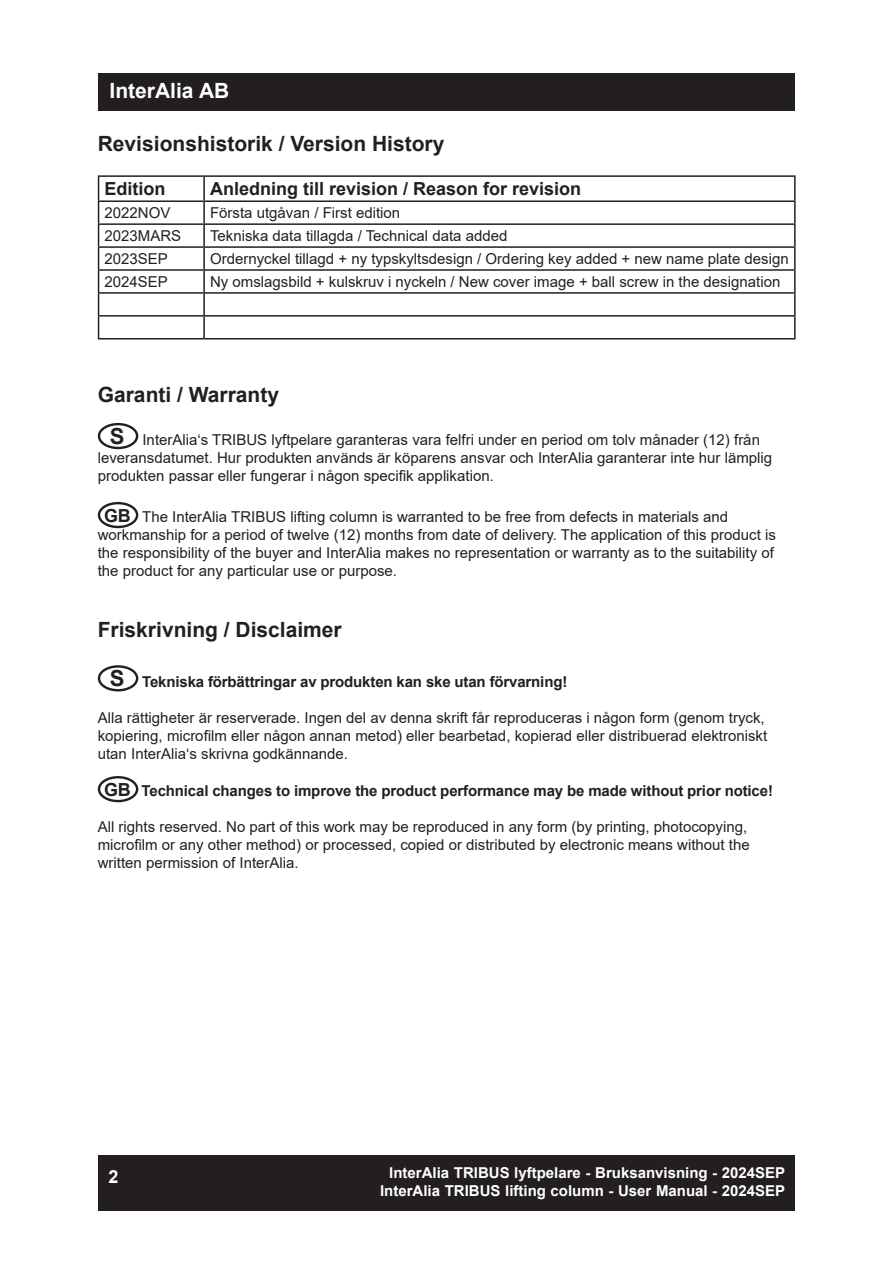
<style>
.page{position:relative;width:893px;height:1263px;background:#fff}
.page>*{position:absolute;margin:0;border:0;box-sizing:border-box;transform-origin:0 0}
.Fließ{font:700 22.05px "Arial";color:#231f20}
.Fließ-2{font:700 21px "Arial";color:#231f20}
.t1{font:700 21px "Arial";color:#fff}
.Fließ-3{font:700 18px "Arial";color:#231f20}
.t2{font:700 18px "Arial";color:#fff}
.Fließ-4{font:15px/18px "Arial";color:#231f20}
.Fließ-5{font:700 15px "Arial";letter-spacing:-.01em;color:#231f20}
.t3{font:700 15px/18px "Arial";color:#fff;text-align:right}
</style>
<div class="page">
<div style="left:99px;top:1155px;width:696px;height:56px;background:#231f20"></div>
<div style="left:99px;top:73px;width:696px;height:38px;background:#231f20"></div>
<hr style="left:98px;top:175px;width:106px;height:2px;background:#231f20">
<hr style="left:204px;top:175px;width:592px;height:2px;background:#231f20">
<hr style="left:203px;top:177px;width:2px;height:23px;background:#231f20">
<hr style="left:794px;top:177px;width:2px;height:23px;background:#231f20">
<hr style="left:98px;top:200px;width:106px;height:2px;background:#231f20">
<hr style="left:204px;top:200px;width:592px;height:2px;background:#231f20">
<hr style="left:203px;top:202px;width:2px;height:21px;background:#231f20">
<hr style="left:794px;top:202px;width:2px;height:21px;background:#231f20">
<hr style="left:98px;top:223px;width:106px;height:2px;background:#231f20">
<hr style="left:204px;top:223px;width:592px;height:2px;background:#231f20">
<hr style="left:203px;top:225px;width:2px;height:21px;background:#231f20">
<hr style="left:794px;top:225px;width:2px;height:21px;background:#231f20">
<hr style="left:98px;top:246px;width:106px;height:2px;background:#231f20">
<hr style="left:204px;top:246px;width:592px;height:2px;background:#231f20">
<hr style="left:203px;top:248px;width:2px;height:21px;background:#231f20">
<hr style="left:794px;top:248px;width:2px;height:21px;background:#231f20">
<hr style="left:98px;top:269px;width:106px;height:2px;background:#231f20">
<hr style="left:204px;top:269px;width:592px;height:2px;background:#231f20">
<hr style="left:203px;top:271px;width:2px;height:21px;background:#231f20">
<hr style="left:794px;top:271px;width:2px;height:21px;background:#231f20">
<hr style="left:98px;top:292px;width:106px;height:2px;background:#231f20">
<hr style="left:204px;top:292px;width:592px;height:2px;background:#231f20">
<hr style="left:203px;top:294px;width:2px;height:21px;background:#231f20">
<hr style="left:794px;top:294px;width:2px;height:21px;background:#231f20">
<hr style="left:98px;top:315px;width:106px;height:2px;background:#231f20">
<svg style="left:98px;top:177px;width:1px;height:161px"></svg>
<hr style="left:204px;top:315px;width:592px;height:2px;background:#231f20">
<hr style="left:203px;top:317px;width:2px;height:21px;background:#231f20">
<hr style="left:794px;top:317px;width:2px;height:21px;background:#231f20">
<hr style="left:98px;top:338px;width:106px;height:1px;background:#231f20">
<hr style="left:204px;top:338px;width:592px;height:1px;background:#231f20">
<div style="left:98px;top:423px;width:40px;height:26px;border:2px solid #231f20;border-radius:50%"></div>
<div style="left:98px;top:502px;width:40px;height:26px;border:2px solid #231f20;border-radius:50%"></div>
<div style="left:98px;top:665px;width:40px;height:26px;border:2px solid #231f20;border-radius:50%"></div>
<div style="left:98px;top:776px;width:40px;height:26px;border:2px solid #231f20;border-radius:50%"></div>
<h2 class="t1" style="left:109px;top:76px;width:121px">InterAlia AB</h2>
<p class="Fließ-2" style="left:98px;top:129px;width:348px">Revisionshistorik / Version History</p>
<p class="Fließ-3" style="left:105px;top:176px;width:63px">Edition</p>
<p class="Fließ-3" style="left:210px;top:176px;width:373px">Anledning till revision / Reason for revision</p>
<p class="Fließ-4" style="left:105px;top:204px;width:67px">2022NOV</p>
<p class="Fließ-4" style="left:210px;top:204px;width:192px">Första utgåvan / First edition</p>
<p class="Fließ-4" style="left:105px;top:227px;width:78px">2023MARS</p>
<p class="Fließ-4" style="left:210px;top:227px;width:299px">Tekniska data tillagda / Technical data added</p>
<p class="Fließ-4" style="left:105px;top:250px;width:65px">2023SEP</p>
<p class="Fließ-4" style="left:210px;top:250px;width:580px">Ordernyckel tillagd + ny typskyltsdesign / Ordering key added + new name plate design</p>
<p class="Fließ-4" style="left:105px;top:273px;width:65px">2024SEP</p>
<p class="Fließ-4" style="left:210px;top:273px;width:572px">Ny omslagsbild + kulskruv i nyckeln / New cover image + ball screw in the designation</p>
<p class="Fließ-2" style="left:98px;top:380px;width:183px">Garanti / Warranty</p>
<p class="Fließ" style="left:110px;top:421px;width:16px">S</p>
<p class="Fließ-4" style="left:98px;top:431px;width:676px;text-indent:45px">InterAlia‘s TRIBUS lyftpelare garanteras vara felfri under en period om tolv månader (12) från leveransdatumet. Hur produkten används är köparens ansvar och InterAlia garanterar inte hur lämplig produkten passar eller fungerar i någon specifik applikation.</p>
<p class="Fließ-3" style="left:104px;top:503px;width:28px">GB</p>
<p class="Fließ-4" style="left:98px;top:507px;width:680px;text-indent:44px">The InterAlia TRIBUS lifting column is warranted to be free from defects in materials and workmanship for a period of twelve (12) months from date of delivery. The application of this product is the responsibility of the buyer and InterAlia makes no representation or warranty as to the suitability of the product for any particular use or purpose.</p>
<p class="Fließ-2" style="left:98px;top:615px;width:245px">Friskrivning / Disclaimer</p>
<p class="Fließ" style="left:110px;top:663px;width:16px">S</p>
<p class="Fließ-5" style="left:142px;top:671px;width:427px">Tekniska förbättringar av produkten kan ske utan förvarning!</p>
<p class="Fließ-4" style="left:98px;top:709px;width:671px">Alla rättigheter är reserverade. Ingen del av denna skrift får reproduceras i någon form (genom tryck, kopiering, microfilm eller någon annan metod) eller bearbetad, kopierad eller distribuerad elektroniskt utan InterAlia‘s skrivna godkännande.</p>
<p class="Fließ-3" style="left:104px;top:777px;width:28px">GB</p>
<p class="Fließ-5" style="left:142px;top:780px;width:633px">Technical changes to improve the product performance may be made without prior notice!</p>
<p class="Fließ-4" style="left:98px;top:817px;width:653px">All rights reserved. No part of this work may be reproduced in any form (by printing, photocopying, microfilm or any other method) or processed, copied or distributed by electronic means without the written permission of InterAlia.</p>
<p class="t2" style="left:108px;top:1164px;width:12px">2</p>
<p class="t3" style="left:380px;top:1164px;width:407px">InterAlia TRIBUS lyftpelare - Bruksanvisning - 2024SEP<br>InterAlia TRIBUS lifting column - User Manual - 2024SEP</p>
</div>
